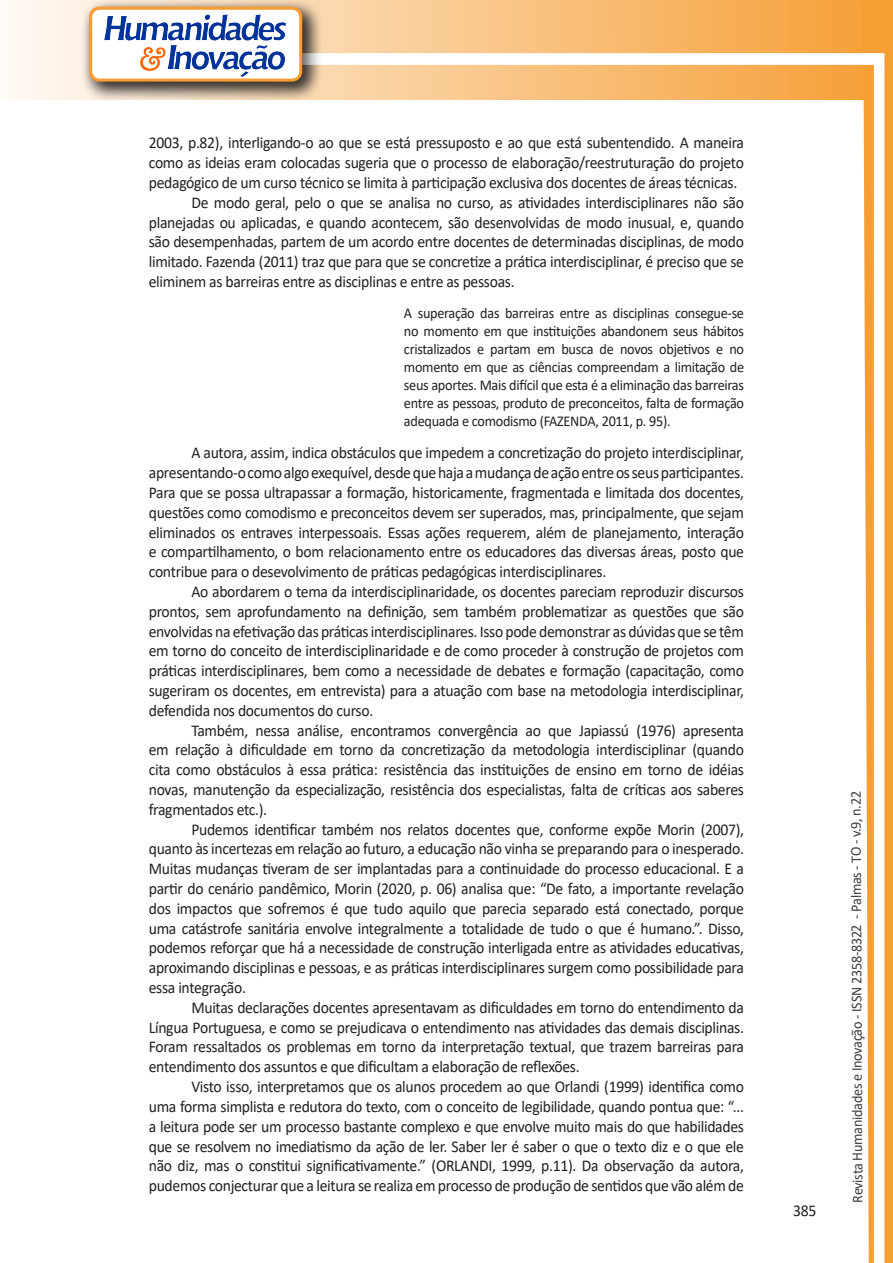
<style>
.page{position:relative;width:893px;height:1263px;background:#fff}
.page>*{position:absolute;margin:0;border:0;box-sizing:border-box;transform-origin:0 0}
.texto{font:16.5px/19.8px "Calibri";letter-spacing:-.02em;color:#231f20;text-align:justify;scale:.95 1}
.citacao{font:15px/18px "Calibri";letter-spacing:-.02em;color:#231f20;text-align:justify;scale:.95 1}
.t1{font:15px "Calibri";letter-spacing:-.025em;color:#3e3e3f;scale:.95 1}
</style>
<div class="page">
<svg style="left:5px;top:0;width:858px;height:100px;background:#f9c484"></svg>
<div style="left:302px;top:53px;width:582px;height:12px;background:#fff;border:2px solid #fff"></div>
<svg style="left:863px;top:0;width:30px;height:1263px"></svg>
<div style="left:81px;top:0;width:241px;height:102px;background:#231f20;opacity:.75"></div>
<div style="left:91px;top:8px;width:210px;height:72px;background:#fff;border-radius:9px"></div>
<img style="left:104px;top:14px;width:181px;height:62px">
<div style="left:89px;top:7px;width:213px;height:75px;border:3px solid #f69e34;border-radius:9px"></div>
<p class="texto" style="left:149px;top:133px;width:628px">2003, p.82), interligando-o ao que se está pressuposto e ao que está subentendido. A maneira como as ideias eram colocadas sugeria que o processo de elaboração/reestruturação do projeto pedagógico de um curso técnico se limita à participação exclusiva dos docentes de áreas técnicas.</p>
<p class="texto" style="left:149px;top:192px;width:628px;text-indent:43px">De modo geral, pelo o que se analisa no curso, as atividades interdisciplinares não são planejadas ou aplicadas, e quando acontecem, são desenvolvidas de modo inusual, e, quando são desempenhadas, partem de um acordo entre docentes de determinadas disciplinas, de modo limitado. Fazenda (2011) traz que para que se concretize a prática interdisciplinar, é preciso que se eliminem as barreiras entre as disciplinas e entre as pessoas.</p>
<p class="citacao" style="left:404px;top:303px;width:360px">A superação das barreiras entre as disciplinas consegue-se no momento em que instituições abandonem seus hábitos cristalizados e partam em busca de novos objetivos e no momento em que as ciências compreendam a limitação de seus aportes. Mais difícil que esta é a eliminação das barreiras entre as pessoas, produto de preconceitos, falta de formação adequada e comodismo (FAZENDA, 2011, p. 95).</p>
<p class="texto" style="left:149px;top:443px;width:628px;text-indent:43px">A autora, assim, indica obstáculos que impedem a concretização do projeto interdisciplinar, apresentando-o como algo exequível, desde que haja a mudança de ação entre os seus participantes.<br>Para que se possa ultrapassar a formação, historicamente, fragmentada e limitada dos docentes, questões como comodismo e preconceitos devem ser superados, mas, principalmente, que sejam eliminados os entraves interpessoais. Essas ações requerem, além de planejamento, interação e compartilhamento, o bom relacionamento entre os educadores das diversas áreas, posto que contribue para o desevolvimento de práticas pedagógicas interdisciplinares.</p>
<p class="texto" style="left:149px;top:581px;width:628px;text-indent:43px">Ao abordarem o tema da interdisciplinaridade, os docentes pareciam reproduzir discursos prontos, sem aprofundamento na definição, sem também problematizar as questões que são envolvidas na efetivação das práticas interdisciplinares. Isso pode demonstrar as dúvidas que se têm em torno do conceito de interdisciplinaridade e de como proceder à construção de projetos com práticas interdisciplinares, bem como a necessidade de debates e formação (capacitação, como sugeriram os docentes, em entrevista) para a atuação com base na metodologia interdisciplinar, defendida nos documentos do curso.</p>
<p class="texto" style="left:149px;top:720px;width:628px;text-indent:43px">Também, nessa análise, encontramos convergência ao que Japiassú (1976) apresenta em relação à dificuldade em torno da concretização da metodologia interdisciplinar (quando cita como obstáculos à essa prática: resistência das instituições de ensino em torno de idéias novas, manutenção da especialização, resistência dos especialistas, falta de críticas aos saberes fragmentados etc.).</p>
<p class="texto" style="left:149px;top:819px;width:628px;text-indent:43px">Pudemos identificar também nos relatos docentes que, conforme expõe Morin (2007), quanto às incertezas em relação ao futuro, a educação não vinha se preparando para o inesperado.<br>Muitas mudanças tiveram de ser implantadas para a continuidade do processo educacional. E a partir do cenário pandêmico, Morin (2020, p. 06) analisa que: “De fato, a importante revelação dos impactos que sofremos é que tudo aquilo que parecia separado está conectado, porque uma catástrofe sanitária envolve integralmente a totalidade de tudo o que é humano.”. Disso, podemos reforçar que há a necessidade de construção interligada entre as atividades educativas, aproximando disciplinas e pessoas, e as práticas interdisciplinares surgem como possibilidade para essa integração.</p>
<p class="texto" style="left:149px;top:997px;width:628px;text-indent:43px">Muitas declarações docentes apresentavam as dificuldades em torno do entendimento da Língua Portuguesa, e como se prejudicava o entendimento nas atividades das demais disciplinas.<br>Foram ressaltados os problemas em torno da interpretação textual, que trazem barreiras para entendimento dos assuntos e que dificultam a elaboração de reflexões.</p>
<p class="texto" style="left:149px;top:1076px;width:628px;text-indent:43px">Visto isso, interpretamos que os alunos procedem ao que Orlandi (1999) identifica como uma forma simplista e redutora do texto, com o conceito de legibilidade, quando pontua que: “... a leitura pode ser um processo bastante complexo e que envolve muito mais do que habilidades que se resolvem no imediatismo da ação de ler. Saber ler é saber o que o texto diz e o que ele não diz, mas o constitui significativamente.” (ORLANDI, 1999, p.11). Da observação da autora, pudemos conjecturar que a leitura se realiza em processo de produção de sentidos que vão além de</p>
<p class="texto" style="left:793px;top:1200px;width:26px">385</p>
<p class="t1" style="left:846px;top:1203px;width:435px;rotate:-90deg">Revista Humanidades e Inovação - ISSN 2358-8322 - Palmas - TO - v.9, n.22</p>
</div>
